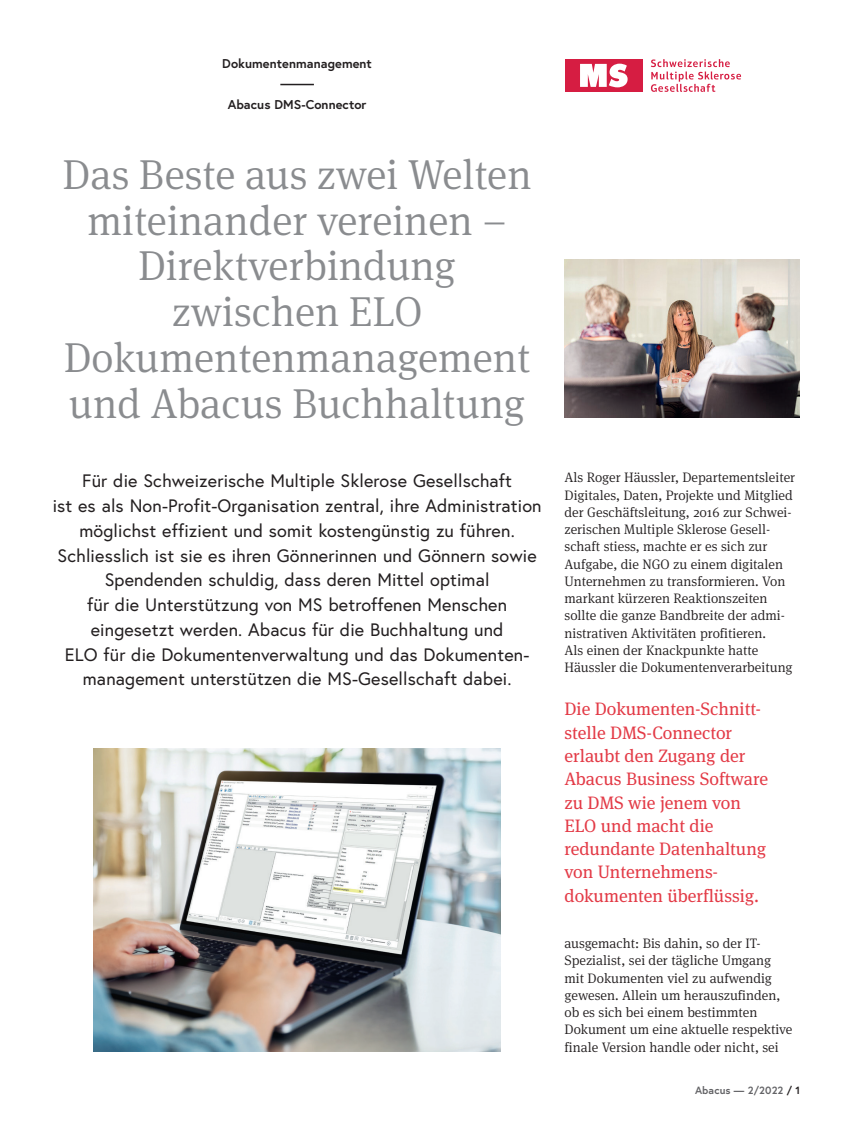
<style>
.page{position:relative;width:851px;height:1127px;background:#fff}
.page>*{position:absolute;margin:0;border:0;box-sizing:border-box;transform-origin:0 0}
.t1{font:300 42px/45.8px "Meta Serif Pro";color:#8a8c8f;text-align:center}
.t2{font:18px/24.8px "Europa";letter-spacing:.01em;color:#231f20;text-align:center}
.t3{font:18px/23.2px "Meta Serif Pro";color:#e33a46}
.t4{font:300 13.8px/17.2px "Meta Serif Pro";color:#231f20}
.t5{font:700 12.75px "Europa";letter-spacing:.005em;color:#231f20}
.t6{font:700 10.5px "Europa";letter-spacing:.01em;color:#636366}
.s1{color:#231f20}
</style>
<div class="page">
<img style="left:94px;top:748px;width:406px;height:304px">
<img style="left:564px;top:259px;width:235px;height:159px">
<hr style="left:280px;top:84px;width:34px;height:1px;background:#231f20">
<div style="left:565px;top:59px;width:77px;height:33px;background:#d61d42"></div>
<svg style="left:580px;top:64px;width:47px;height:23px"></svg>
<svg style="left:650px;top:59px;width:91px;height:33px"></svg>
<p class="t5" style="left:222px;top:56px;width:151px">Dokumentenmanagement</p>
<p class="t5" style="left:228px;top:96px;width:140px">Abacus DMS-Connector</p>
<h1 class="t1" style="left:63px;top:149px;width:470px">Das Beste aus zwei Welten miteinander vereinen –<br>Direktverbindung zwischen ELO<br>Dokumentenmanagement und Abacus Buchhaltung</h1>
<p class="t2" style="left:53px;top:468px;width:490px">Für die Schweizerische Multiple Sklerose Gesellschaft<br>ist es als Non-Profit-Organisation zentral, ihre Administration möglichst effizient und somit kostengünstig zu führen.<br>Schliesslich ist sie es ihren Gönnerinnen und Gönnern sowie Spendenden schuldig, dass deren Mittel optimal<br>für die Unterstützung von MS betroffenen Menschen eingesetzt werden. Abacus für die Buchhaltung und<br>ELO für die Dokumentenverwaltung und das Dokumenten&shy;management unterstützen die MS-Gesellschaft dabei.</p>
<p class="t4" style="left:564px;top:468px;width:232px">Als Roger Häussler, Departementsleiter Digitales, Daten, Projekte und Mitglied der Geschäftsleitung, 2016 zur Schwei&shy;zerischen Multiple Sklerose Gesell&shy;schaft stiess, machte er es sich zur Aufgabe, die NGO zu einem digitalen Unternehmen zu transformieren. Von markant kürzeren Reaktionszeiten sollte die ganze Bandbreite der admi&shy;nistrativen Aktivitäten profitieren.<br>Als einen der Knackpunkte hatte Häussler die Dokumentenverarbeitung</p>
<h2 class="t3" style="left:564px;top:697px;width:205px">Die Dokumenten-Schnitt&shy;stelle DMS-Connector erlaubt den Zugang der<br>Abacus Business Software zu DMS wie jenem von<br>ELO und macht die redundante Datenhaltung von Unternehmens&shy;dokumenten überflüssig.</h2>
<p class="t4" style="left:564px;top:934px;width:229px">ausgemacht: Bis dahin, so der IT-Spezialist, sei der tägliche Umgang mit Dokumenten viel zu aufwendig gewesen. Allein um herauszufinden, ob es sich bei einem bestimmten Dokument um eine aktuelle respektive finale Version handle oder nicht, sei</p>
<p class="t6" style="left:695px;top:1083px;width:106px">Abacus — 2/2022 <span class="s1">/ 1</span></p>
</div>
